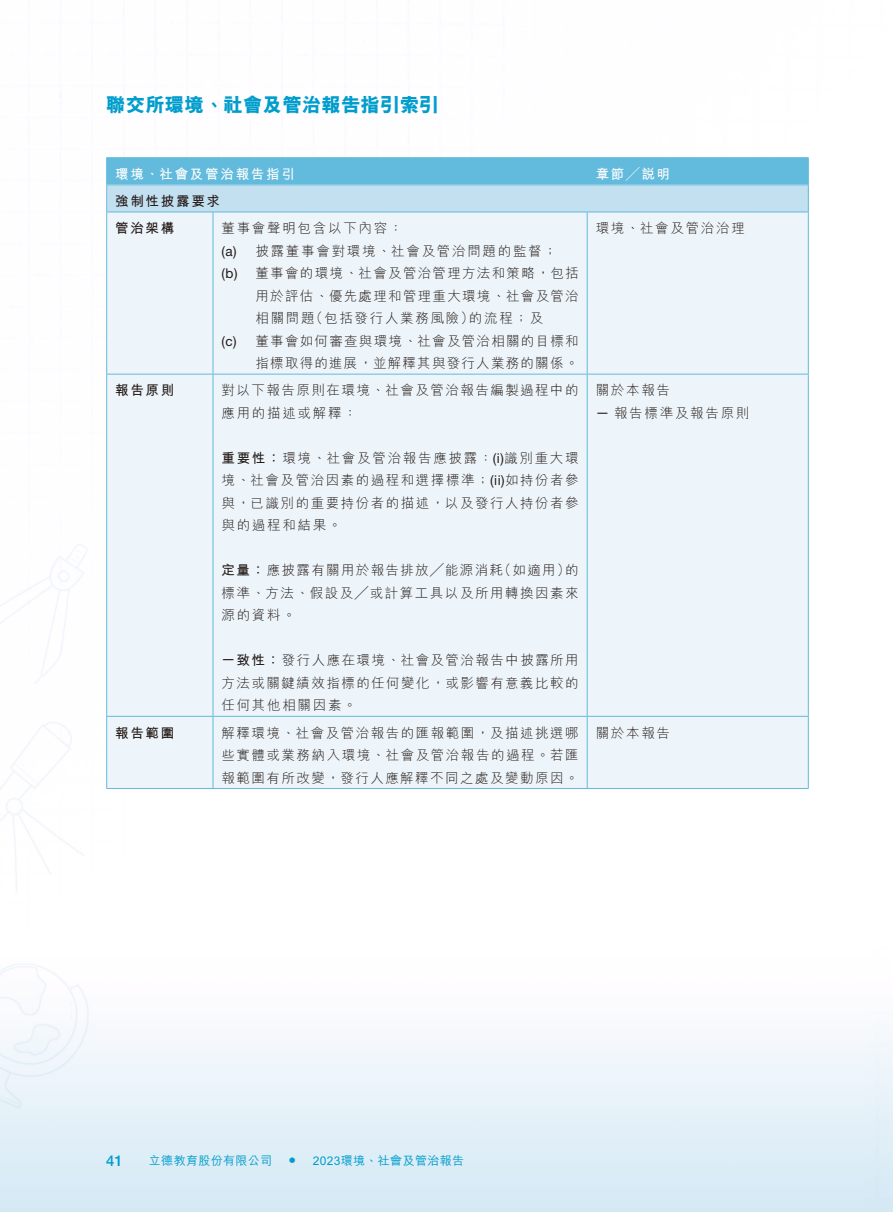
<style>
.page{position:relative;width:893px;height:1212px;background:#fff}
.page>*{position:absolute;margin:0;border:0;box-sizing:border-box;transform-origin:0 0}
.t1{font:800 19.5px "M Hei HK";letter-spacing:.005em;color:#009dcd}
.t2{font:500 15px "Helvetica Neue LT Std";color:#009dcd}
.t3{font:500 15px "M Hei HK";color:#009dcd}
.t4{font:300 13.5px/22.5px "M Hei HK";letter-spacing:.115em;color:#231916;text-align:justify}
.t5{font:300 13.5px/22.5px "M Hei HK";letter-spacing:.095em;color:#231916}
.t6{font:300 13.5px "M Hei HK";letter-spacing:.09em;color:#231916}
.t7{font:700 13.5px "M Hei HK";letter-spacing:.13em;color:#231916}
.t8{font:700 13.5px "M Hei HK";letter-spacing:.13em;color:#fff}
.t9{font:13.5px "Helvetica Neue LT Std";color:#231916}
.t10{font:500 12px "M Hei HK";letter-spacing:.03em;color:#009dcd}
.s1{font-weight:700}
.s2{font-family:"Helvetica Neue LT Std";font-weight:400}
</style>
<div class="page">
<div style="left:107px;top:213px;width:701px;height:575px;background:#edf5fa"></div>
<hr style="left:106px;top:157px;width:107px;height:1px;background:#62badc">
<hr style="left:213px;top:157px;width:374px;height:1px;background:#62badc">
<hr style="left:587px;top:157px;width:222px;height:1px;background:#62badc">
<svg style="left:106px;top:158px;width:703px;height:54px;background:#91cce5"></svg>
<hr style="left:106px;top:212px;width:1px;height:162px;background:#62badc">
<hr style="left:106px;top:212px;width:107px;height:1px;background:#62badc">
<hr style="left:213px;top:212px;width:1px;height:162px;background:#62badc">
<hr style="left:213px;top:212px;width:374px;height:1px;background:#62badc">
<hr style="left:587px;top:212px;width:1px;height:162px;background:#62badc">
<hr style="left:587px;top:212px;width:222px;height:1px;background:#62badc">
<hr style="left:808px;top:212px;width:1px;height:162px;background:#62badc">
<hr style="left:106px;top:374px;width:1px;height:342px;background:#62badc">
<hr style="left:106px;top:374px;width:107px;height:1px;background:#62badc">
<hr style="left:213px;top:374px;width:1px;height:342px;background:#62badc">
<hr style="left:213px;top:374px;width:374px;height:1px;background:#62badc">
<hr style="left:587px;top:374px;width:1px;height:342px;background:#62badc">
<hr style="left:587px;top:374px;width:222px;height:1px;background:#62badc">
<hr style="left:808px;top:374px;width:1px;height:342px;background:#62badc">
<hr style="left:106px;top:717px;width:1px;height:71px;background:#62badc">
<hr style="left:106px;top:716px;width:107px;height:1px;background:#62badc">
<hr style="left:213px;top:717px;width:1px;height:71px;background:#62badc">
<hr style="left:213px;top:716px;width:374px;height:1px;background:#62badc">
<hr style="left:587px;top:717px;width:1px;height:71px;background:#62badc">
<hr style="left:587px;top:716px;width:222px;height:1px;background:#62badc">
<hr style="left:808px;top:717px;width:1px;height:71px;background:#62badc">
<hr style="left:106px;top:788px;width:107px;height:1px;background:#62badc">
<hr style="left:213px;top:788px;width:374px;height:1px;background:#62badc">
<hr style="left:587px;top:788px;width:222px;height:1px;background:#62badc">
<h1 class="t1" style="left:106px;top:95px;width:334px">聯交所環境、社會及管治報告指引索引</h1>
<p class="t8" style="left:115px;top:164px;width:181px">環境、社會及管治報告指引</p>
<p class="t7" style="left:115px;top:191px;width:106px">強制性披露要求</p>
<p class="t4" style="left:221px;top:217px;width:183px">董事會聲明包含以下內容：</p>
<p class="t7" style="left:115px;top:218px;width:61px">管治架構</p>
<p class="t7" style="left:115px;top:380px;width:61px">報告原則</p>
<p class="t7" style="left:115px;top:723px;width:61px">報告範圍</p>
<p class="t9" style="left:221px;top:243px;width:17px">a( )</p>
<p class="t9" style="left:221px;top:265px;width:18px">b( )</p>
<p class="t9" style="left:221px;top:333px;width:17px">c( )</p>
<p class="t4" style="left:255px;top:239px;width:303px">披露董事會對環境、社會及管治問題的監督;</p>
<p class="t5" style="left:255px;top:262px;width:325px">董事會的環境、社會及管治管理方法和策略，包括</p>
<p class="t5" style="left:469px;top:284px;width:111px;text-indent:-213px">用於評估、優先處理和管理重大環境、社會及管治的流程；及</p>
<p class="t4" style="left:310px;top:307px;width:166px">（包括發行人業務風險）</p>
<p class="t5" style="left:255px;top:307px;width:325px">相關問題<br>董事會如何審查與環境、社會及管治相關的目標和</p>
<p class="t6" style="left:255px;top:356px;width:325px">指標取得的進展，並解釋其與發行人業務的關係。</p>
<p class="t4" style="left:221px;top:379px;width:359px">對以下報告原則在環境、社會及管治報告編製過程中的</p>
<p class="t4" style="left:221px;top:401px;width:137px">應用的描述或解釋：</p>
<p class="t4" style="left:221px;top:446px;width:359px"><span class="s1">重要性：</span>環境、社會及管治報告應披露： <span class="s2">)i(</span> 識別重大環境、社會及管治因素的過程和選擇標準；<span class="s2">( )i i</span> 如持份者參與，已識別的重要持份者的描述，以及發行人持份者參與的過程和結果。</p>
<p class="t4" style="left:565px;top:559px;width:15px">的</p>
<p class="t4" style="left:221px;top:559px;width:359px;text-align:left"><span class="s1">定量：</span>應披露有關用於報告排放╱能源消耗<br>標準、方法、假設及╱或計算工具以及所用轉換因素來源的資料。</p>
<p class="t4" style="left:221px;top:649px;width:359px"><span class="s1">一致性：</span>發行人應在環境、社會及管治報告中披露所用方法或關鍵績效指標的任何變化，或影響有意義比較的任何其他相關因素。</p>
<p class="t4" style="left:498px;top:559px;width:74px">（如適用）</p>
<p class="t4" style="left:221px;top:721px;width:359px">解釋環境、社會及管治報告的匯報範圍，及描述挑選哪</p>
<p class="t4" style="left:221px;top:744px;width:359px">些實體或業務納入環境、社會及管治報告的過程。若匯報範圍有所改變，發行人應解釋不同之處及變動原因。</p>
<p class="t8" style="left:596px;top:164px;width:76px">章節╱說明</p>
<p class="t4" style="left:596px;top:217px;width:151px">環境、社會及管治治理</p>
<p class="t4" style="left:596px;top:379px;width:76px">關於本報告</p>
<p class="t4" style="left:596px;top:401px;width:155px"><span class="s2">—</span> 報告標準及報告原則</p>
<p class="t4" style="left:596px;top:721px;width:76px">關於本報告</p>
<p class="t2" style="left:106px;top:1151px;width:18px">41</p>
<p class="t10" style="left:149px;top:1151px;width:125px">立德教育股份有限公司</p>
<p class="t3" style="left:285px;top:1149px;width:16px">•</p>
<p class="t10" style="left:313px;top:1151px;width:153px">2023環境、社會及管治報告</p>
</div>
